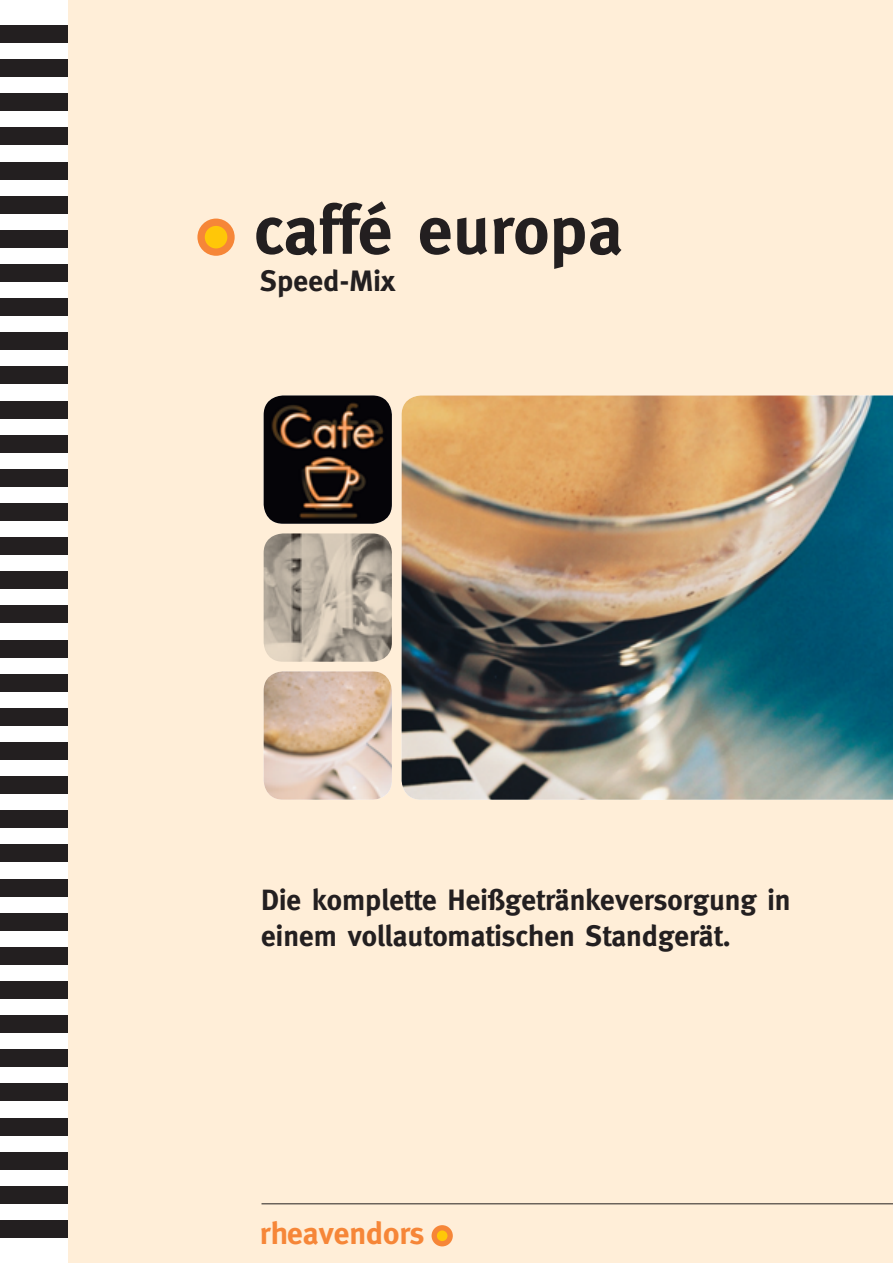
<style>
.page{position:relative;width:893px;height:1263px;background:#fff}
.page>*{position:absolute;margin:0;border:0;box-sizing:border-box;transform-origin:0 0}
.t1{font:700 69px "Meta";color:#231f20}
.t2{font:700 31.2px "Meta";color:#f68638}
.t3{font:700 29.4px/36px "Meta";color:#231f20}
</style>
<div class="page">
<div style="left:68px;top:0;width:825px;height:1263px;background:#ffeed8"></div>
<div style="left:0;top:26px;width:68px;height:17px;background:#231f20"></div>
<div style="left:0;top:60px;width:68px;height:17px;background:#231f20"></div>
<div style="left:0;top:94px;width:68px;height:17px;background:#231f20"></div>
<div style="left:0;top:128px;width:68px;height:17px;background:#231f20"></div>
<div style="left:0;top:162px;width:68px;height:17px;background:#231f20"></div>
<div style="left:0;top:196px;width:68px;height:17px;background:#231f20"></div>
<div style="left:0;top:230px;width:68px;height:17px;background:#231f20"></div>
<div style="left:0;top:264px;width:68px;height:17px;background:#231f20"></div>
<div style="left:0;top:299px;width:68px;height:17px;background:#231f20"></div>
<div style="left:0;top:333px;width:68px;height:17px;background:#231f20"></div>
<div style="left:0;top:367px;width:68px;height:17px;background:#231f20"></div>
<div style="left:0;top:401px;width:68px;height:17px;background:#231f20"></div>
<div style="left:0;top:435px;width:68px;height:17px;background:#231f20"></div>
<div style="left:0;top:469px;width:68px;height:17px;background:#231f20"></div>
<div style="left:0;top:503px;width:68px;height:17px;background:#231f20"></div>
<div style="left:0;top:538px;width:68px;height:17px;background:#231f20"></div>
<div style="left:0;top:572px;width:68px;height:17px;background:#231f20"></div>
<div style="left:0;top:606px;width:68px;height:17px;background:#231f20"></div>
<div style="left:0;top:640px;width:68px;height:17px;background:#231f20"></div>
<div style="left:0;top:674px;width:68px;height:17px;background:#231f20"></div>
<div style="left:0;top:708px;width:68px;height:17px;background:#231f20"></div>
<div style="left:0;top:742px;width:68px;height:17px;background:#231f20"></div>
<div style="left:0;top:777px;width:68px;height:17px;background:#231f20"></div>
<div style="left:0;top:811px;width:68px;height:17px;background:#231f20"></div>
<div style="left:0;top:845px;width:68px;height:17px;background:#231f20"></div>
<div style="left:0;top:879px;width:68px;height:17px;background:#231f20"></div>
<div style="left:0;top:913px;width:68px;height:17px;background:#231f20"></div>
<div style="left:0;top:947px;width:68px;height:17px;background:#231f20"></div>
<div style="left:0;top:981px;width:68px;height:17px;background:#231f20"></div>
<div style="left:0;top:1016px;width:68px;height:17px;background:#231f20"></div>
<div style="left:0;top:1050px;width:68px;height:17px;background:#231f20"></div>
<div style="left:0;top:1084px;width:68px;height:17px;background:#231f20"></div>
<div style="left:0;top:1118px;width:68px;height:17px;background:#231f20"></div>
<div style="left:0;top:1152px;width:68px;height:17px;background:#231f20"></div>
<div style="left:0;top:1186px;width:68px;height:17px;background:#231f20"></div>
<div style="left:0;top:1220px;width:68px;height:17px;background:#231f20"></div>
<div style="left:197px;top:219px;width:38px;height:37px;background:#f68638;border-radius:50%"></div>
<div style="left:205px;top:226px;width:22px;height:22px;background:#ffc708;border-radius:50%"></div>
<div style="left:432px;top:1225px;width:21px;height:21px;background:#f68638;border-radius:50%"></div>
<div style="left:437px;top:1230px;width:10px;height:11px;background:#ffc708;border-radius:50%"></div>
<hr style="left:261px;top:1203px;width:632px;height:1px;background:#231f20">
<img style="left:264px;top:395px;width:128px;height:129px;border-radius:19px">
<img style="left:264px;top:533px;width:128px;height:129px;border-radius:19px">
<img style="left:264px;top:671px;width:128px;height:129px;border-radius:19px">
<img style="left:402px;top:395px;width:491px;height:405px">
<h1 class="t1" style="left:254px;top:196px;width:370px">caffé europa</h1>
<p class="t3" style="left:260px;top:265px;width:136px">Speed-Mix</p>
<p class="t3" style="left:261px;top:883px;width:531px">Die komplette Heißgetränkeversorgung in einem vollautomatischen Standgerät.</p>
<p class="t2" style="left:260px;top:1218px;width:166px">rheavendors</p>
</div>
